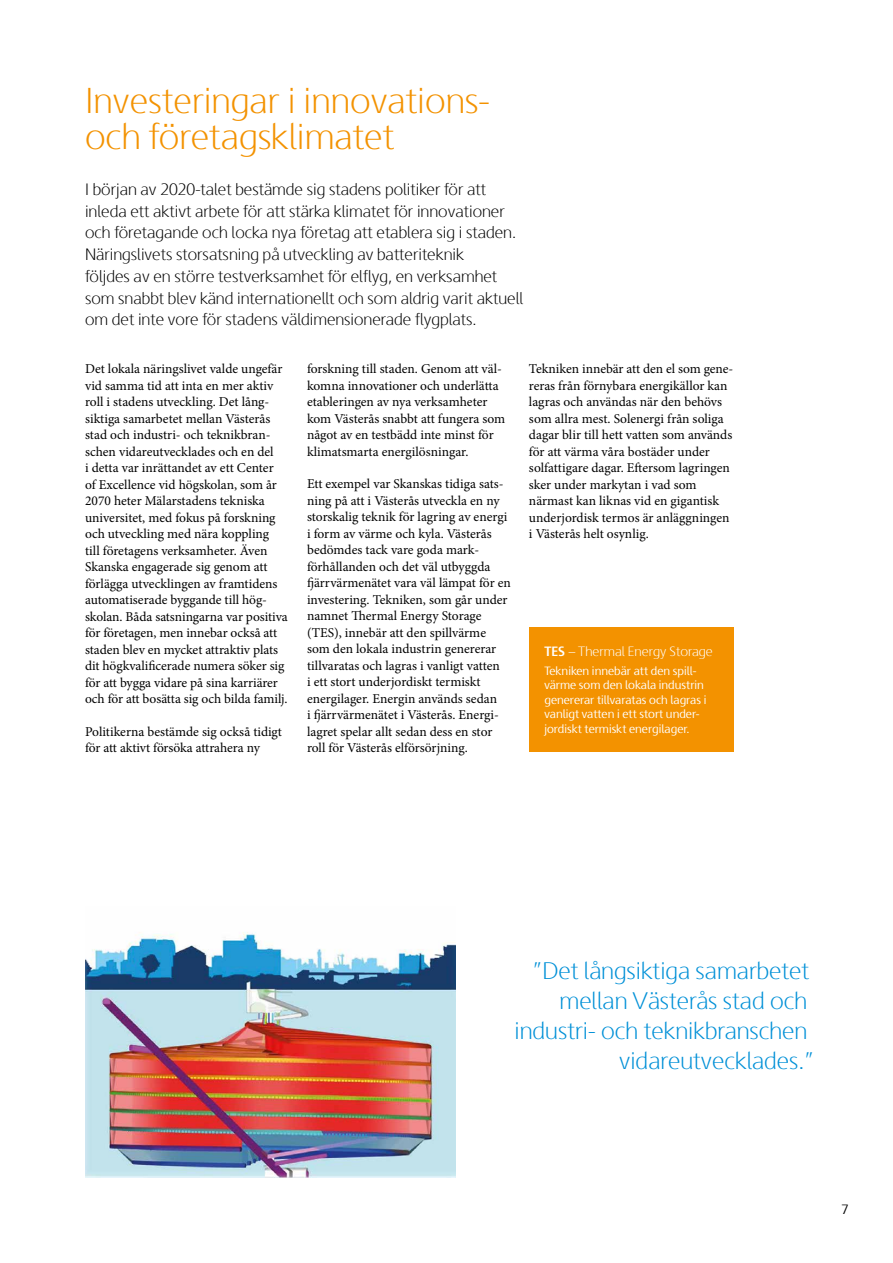
<style>
.page{position:relative;width:893px;height:1263px;background:#fff}
.page>*{position:absolute;margin:0;border:0;box-sizing:border-box;transform-origin:0 0}
.t1{font:300 36px/36px "Skanska Sans Pro";color:#f39200}
.t2{font:300 24px/30px "Skanska Sans Pro";color:#0090d7;text-align:right}
.t3{font:300 16.5px/21.8px "Skanska Sans Pro";color:#000}
.t4{font:13.5px/16.5px "Minion Pro";letter-spacing:-.005em;color:#000}
.t5{font:300 13.5px "Skanska Sans Pro";color:#fff}
.t6{font:13.5px "Skanska Sans Pro";color:#000}
.t7{font:12px/14.4px "Skanska Sans Pro";color:#fff}
.s1{font-weight:700}
</style>
<div class="page">
<div style="left:529px;top:627px;width:205px;height:125px;background:#f39200"></div>
<img style="left:85px;top:932px;width:370px;height:245px">
<h1 class="t1" style="left:85px;top:83px;width:406px">Investeringar i innovations&shy;och företagsklimatet</h1>
<p class="t3" style="left:85px;top:178px;width:440px">I början av 2020-talet bestämde sig stadens politiker för att inleda ett aktivt arbete för att stärka klimatet för innovationer och företagande och locka nya företag att etablera sig i staden.<br>Näringslivets storsatsning på utveckling av batteriteknik<br>följdes av en större testverksamhet för elflyg, en verksamhet som snabbt blev känd internationellt och som aldrig varit aktuell om det inte vore för stadens väldimensionerade flygplats.</p>
<p class="t4" style="left:307px;top:361px;width:200px">forskning till staden. Genom att väl&shy;komna innovationer och underlätta etableringen av nya verksamheter kom Västerås snabbt att fungera som något av en testbädd inte minst för klimatsmarta energilösningar.</p>
<p class="t4" style="left:307px;top:476px;width:205px">Ett exempel var Skanskas tidiga sats&shy;ning på att i Västerås utveckla en ny storskalig teknik för lagring av energi i form av värme och kyla. Västerås bedömdes tack vare goda mark&shy;förhållanden och det väl utbyggda fjärrvärmenätet vara väl lämpat för en investering. Tekniken, som går under namnet Thermal Energy Storage (TES), innebär att den spillvärme som den lokala industrin genererar tillvaratas och lagras i vanligt vatten<br>i ett stort underjordiskt termiskt energilager. Energin används sedan<br>i fjärrvärmenätet i Västerås. Energi&shy;lagret spelar allt sedan dess en stor roll för Västerås elförsörjning.</p>
<p class="t4" style="left:529px;top:360px;width:206px">Tekniken innebär att den el som gene&shy;reras från förnybara energikällor kan lagras och användas när den behövs som allra mest. Solenergi från soliga dagar blir till hett vatten som används för att värma våra bostäder under solfattigare dagar. Eftersom lagringen sker under markytan i vad som närmast kan liknas vid en gigantisk underjordisk termos är anläggningen i Västerås helt osynlig.</p>
<p class="t4" style="left:85px;top:361px;width:204px">Det lokala näringslivet valde ungefär vid samma tid att inta en mer aktiv roll i stadens utveckling. Det lång&shy;siktiga samarbetet mellan Västerås stad och industri- och teknikbran&shy;schen vidareutvecklades och en del<br>i detta var inrättandet av ett Center<br>of Excellence vid högskolan, som år 2070 heter Mälarstadens tekniska universitet, med fokus på forskning och utveckling med nära koppling<br>till företagens verksamheter. Även Skanska engagerade sig genom att förlägga utvecklingen av framtidens automatiserade byggande till hög&shy;skolan. Båda satsningarna var positiva för företagen, men innebar också att staden blev en mycket attraktiv plats dit högkvalificerade numera söker sig för att bygga vidare på sina karriärer och för att bosätta sig och bilda familj.</p>
<p class="t4" style="left:85px;top:723px;width:198px">Politikerna bestämde sig också tidigt för att aktivt försöka attrahera ny</p>
<p class="t5" style="left:544px;top:644px;width:170px"><span class="s1">TES</span> – Thermal Energy Storage</p>
<p class="t7" style="left:544px;top:664px;width:163px">Tekniken innebär att den spill&shy;värme som den lokala industrin genererar tillvaratas och lagras i vanligt vatten i ett stort under&shy;jordiskt termiskt energilager.</p>
<h2 class="t2" style="left:514px;top:956px;width:301px">”Det långsiktiga samarbetet mellan Västerås stad och industri- och teknikbranschen vidareutvecklades.”</h2>
<p class="t6" style="left:841px;top:1202px;width:9px">7</p>
</div>
